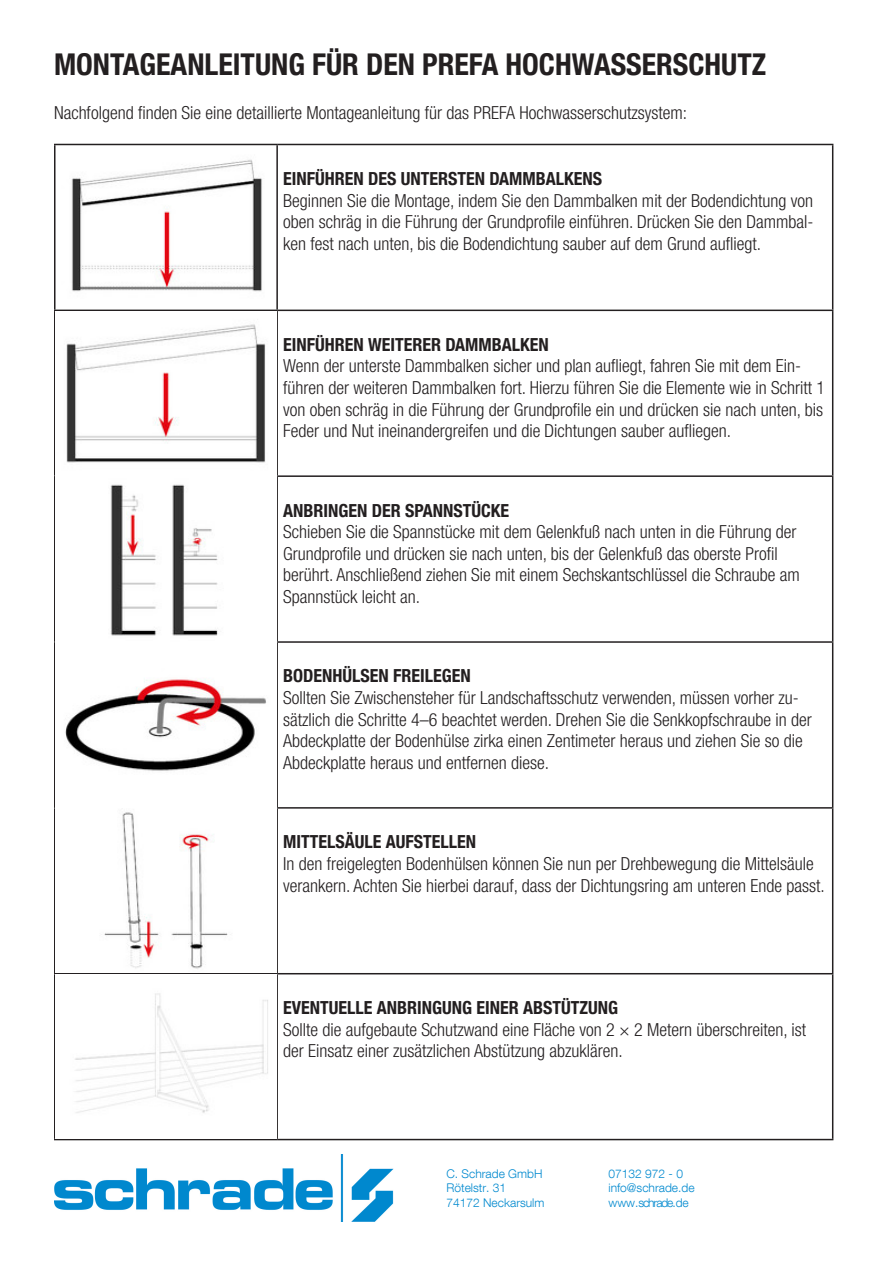
<style>
.page{position:relative;width:893px;height:1263px;background:#fff}
.page>*{position:absolute;margin:0;border:0;box-sizing:border-box;transform-origin:0 0}
.t1{font:700 condensed 30px "Helvetica Neue LT Com";color:#231f20}
.t2{font:300 condensed 18px/21.6px "Helvetica Neue LT Com";color:#231f20}
.t3{font:700 condensed 18px "Helvetica Neue LT Com";color:#231f20}
.t4{font:300 12px/14.4px "Helvetica Neue LT Com";color:#0089cf}
</style>
<div class="page">
<hr style="left:54px;top:144px;width:223px;height:1px;background:#231f20">
<hr style="left:54px;top:145px;width:2px;height:165px;background:#231f20">
<hr style="left:277px;top:144px;width:556px;height:1px;background:#231f20">
<hr style="left:276px;top:145px;width:2px;height:165px;background:#231f20">
<hr style="left:832px;top:145px;width:1px;height:165px;background:#231f20">
<hr style="left:54px;top:310px;width:223px;height:1px;background:#231f20">
<hr style="left:54px;top:311px;width:2px;height:164px;background:#231f20">
<hr style="left:277px;top:310px;width:556px;height:1px;background:#231f20">
<hr style="left:276px;top:311px;width:2px;height:164px;background:#231f20">
<hr style="left:832px;top:311px;width:1px;height:164px;background:#231f20">
<hr style="left:54px;top:475px;width:223px;height:2px;background:#231f20">
<hr style="left:54px;top:477px;width:2px;height:164px;background:#231f20">
<hr style="left:277px;top:475px;width:556px;height:2px;background:#231f20">
<hr style="left:276px;top:477px;width:2px;height:164px;background:#231f20">
<hr style="left:832px;top:477px;width:1px;height:164px;background:#231f20">
<hr style="left:54px;top:641px;width:223px;height:2px;background:#231f20">
<hr style="left:54px;top:643px;width:2px;height:164px;background:#231f20">
<hr style="left:277px;top:641px;width:556px;height:2px;background:#231f20">
<hr style="left:276px;top:643px;width:2px;height:164px;background:#231f20">
<hr style="left:832px;top:643px;width:1px;height:164px;background:#231f20">
<hr style="left:54px;top:807px;width:223px;height:2px;background:#231f20">
<hr style="left:54px;top:809px;width:2px;height:164px;background:#231f20">
<hr style="left:277px;top:807px;width:556px;height:2px;background:#231f20">
<hr style="left:276px;top:809px;width:2px;height:164px;background:#231f20">
<hr style="left:832px;top:809px;width:1px;height:164px;background:#231f20">
<hr style="left:54px;top:973px;width:223px;height:1px;background:#231f20">
<hr style="left:54px;top:974px;width:2px;height:165px;background:#231f20">
<hr style="left:277px;top:973px;width:556px;height:1px;background:#231f20">
<hr style="left:276px;top:974px;width:2px;height:165px;background:#231f20">
<hr style="left:832px;top:974px;width:1px;height:165px;background:#231f20">
<hr style="left:54px;top:1139px;width:223px;height:1px;background:#231f20">
<hr style="left:277px;top:1139px;width:556px;height:1px;background:#231f20">
<img style="left:71px;top:159px;width:191px;height:133px">
<img style="left:66px;top:324px;width:200px;height:139px">
<img style="left:110px;top:484px;width:108px;height:152px">
<img style="left:65px;top:679px;width:201px;height:92px">
<img style="left:75px;top:812px;width:193px;height:301px">
<img style="left:54px;top:1154px;width:339px;height:67px">
<h1 class="t1" style="left:54px;top:47px;width:714px">MONTAGEANLEITUNG FÜR DEN PREFA HOCHWASSERSCHUTZ</h1>
<p class="t2" style="left:54px;top:101px;width:635px">Nachfolgend finden Sie eine detaillierte Montageanleitung für das PREFA Hochwasserschutzsystem:</p>
<p class="t3" style="left:283px;top:168px;width:320px">EINFÜHREN DES UNTERSTEN DAMMBALKENS</p>
<p class="t2" style="left:283px;top:189px;width:532px;text-align:justify">Beginnen Sie die Montage, indem Sie den Dammbalken mit der Bodendichtung von oben schräg in die Führung der Grundprofile einführen. Drücken Sie den Dammbal&shy;ken fest nach unten, bis die Bodendichtung sauber auf dem Grund aufliegt.</p>
<p class="t3" style="left:283px;top:334px;width:267px">EINFÜHREN WEITERER DAMMBALKEN</p>
<p class="t2" style="left:283px;top:355px;width:543px">Wenn der unterste Dammbalken sicher und plan aufliegt, fahren Sie mit dem Ein&shy;führen der weiteren Dammbalken fort. Hierzu führen Sie die Elemente wie in Schritt 1 von oben schräg in die Führung der Grundprofile ein und drücken sie nach unten, bis Feder und Nut ineinandergreifen und die Dichtungen sauber aufliegen.</p>
<p class="t3" style="left:283px;top:499px;width:228px">ANBRINGEN DER SPANNSTÜCKE</p>
<p class="t2" style="left:283px;top:521px;width:518px">Schieben Sie die Spannstücke mit dem Gelenkfuß nach unten in die Führung der Grundprofile und drücken sie nach unten, bis der Gelenkfuß das oberste Profil berührt. Anschließend ziehen Sie mit einem Sechskantschlüssel die Schraube am Spannstück leicht an.</p>
<p class="t3" style="left:283px;top:665px;width:189px">BODENHÜLSEN FREILEGEN</p>
<p class="t2" style="left:283px;top:687px;width:530px">Sollten Sie Zwischensteher für Landschaftsschutz verwenden, müssen vorher zu&shy;sätzlich die Schritte 4–6 beachtet werden. Drehen Sie die Senkkopfschraube in der Abdeckplatte der Bodenhülse zirka einen Zentimeter heraus und ziehen Sie so die Abdeckplatte heraus und entfernen diese.</p>
<p class="t3" style="left:283px;top:831px;width:194px">MITTELSÄULE AUFSTELLEN</p>
<p class="t2" style="left:283px;top:853px;width:543px">In den freigelegten Bodenhülsen können Sie nun per Drehbewegung die Mittelsäule verankern. Achten Sie hierbei darauf, dass der Dichtungsring am unteren Ende passt.</p>
<p class="t3" style="left:283px;top:997px;width:336px">EVENTUELLE ANBRINGUNG EINER ABSTÜTZUNG</p>
<p class="t2" style="left:283px;top:1018px;width:524px">Sollte die aufgebaute Schutzwand eine Fläche von 2 × 2 Metern überschreiten, ist der Einsatz einer zusätzlichen Abstützung abzuklären.</p>
<p class="t4" style="left:608px;top:1166px;width:88px">07132 972 - 0 info@schrade.de www.schrade.de</p>
</div>
